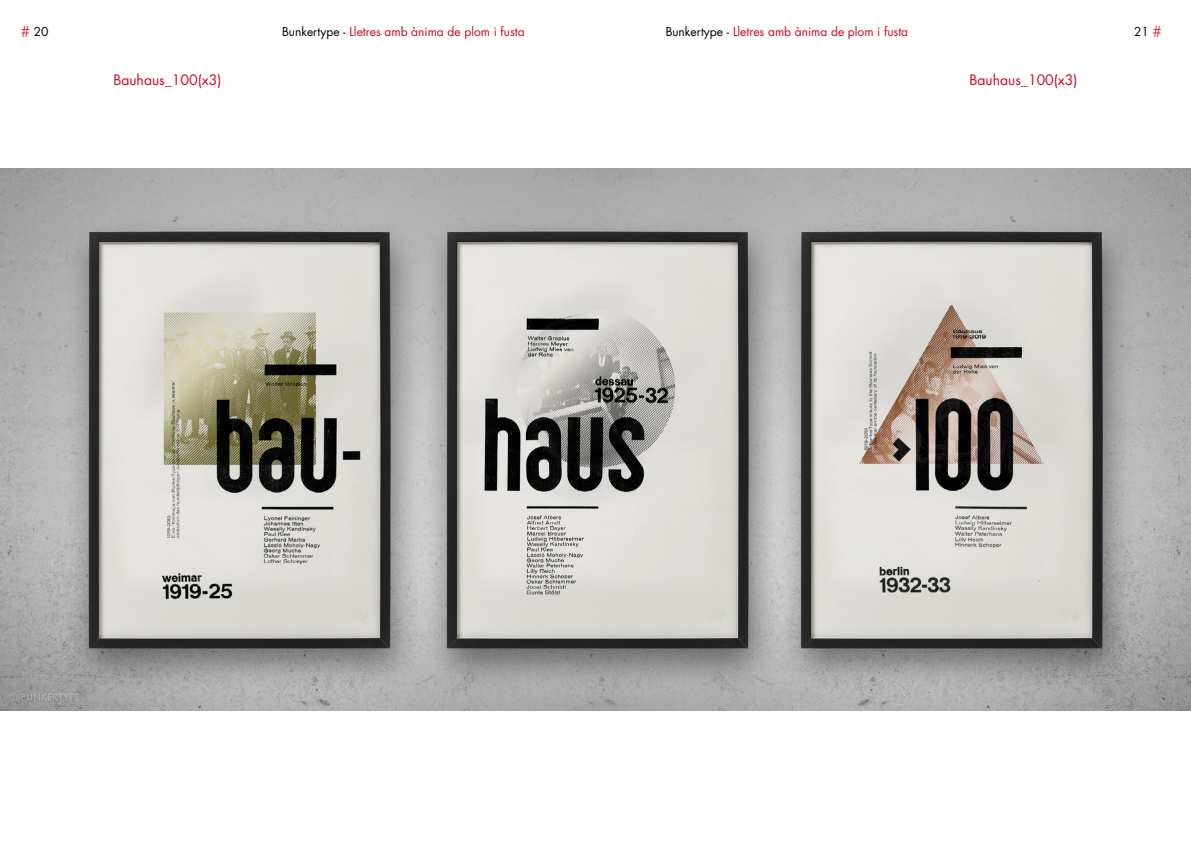
<style>
.page{position:relative;width:1191px;height:842px;background:#fff}
.page>*{position:absolute;margin:0;border:0;box-sizing:border-box;transform-origin:0 0}
.t1{font:14px "Futura";color:#cd071e}
.t2{font:12px "Futura";color:#cd071e}
.t3{font:12px "Futura";color:#000}
.s1{font-weight:300;font-size:16px;color:#cd071e}
.s2{color:#000}
</style>
<div class="page">
<img style="left:0;top:169px;width:1191px;height:542px">
<p class="t3" style="left:21px;top:24px;width:30px"><span class="s1">#</span> 20</p>
<p class="t2" style="left:282px;top:24px;width:244px"><span class="s2">Bunkertype -</span> Lletres amb ànima de plom i fusta</p>
<p class="t2" style="left:665px;top:24px;width:244px"><span class="s2">Bunkertype -</span> Lletres amb ànima de plom i fusta</p>
<p class="t3" style="left:1134px;top:24px;width:30px">21<span class="s1">#</span></p>
<p class="t1" style="left:113px;top:70px;width:109px">Bauhaus_100(x3)</p>
<p class="t1" style="left:969px;top:70px;width:109px">Bauhaus_100(x3)</p>
</div>
